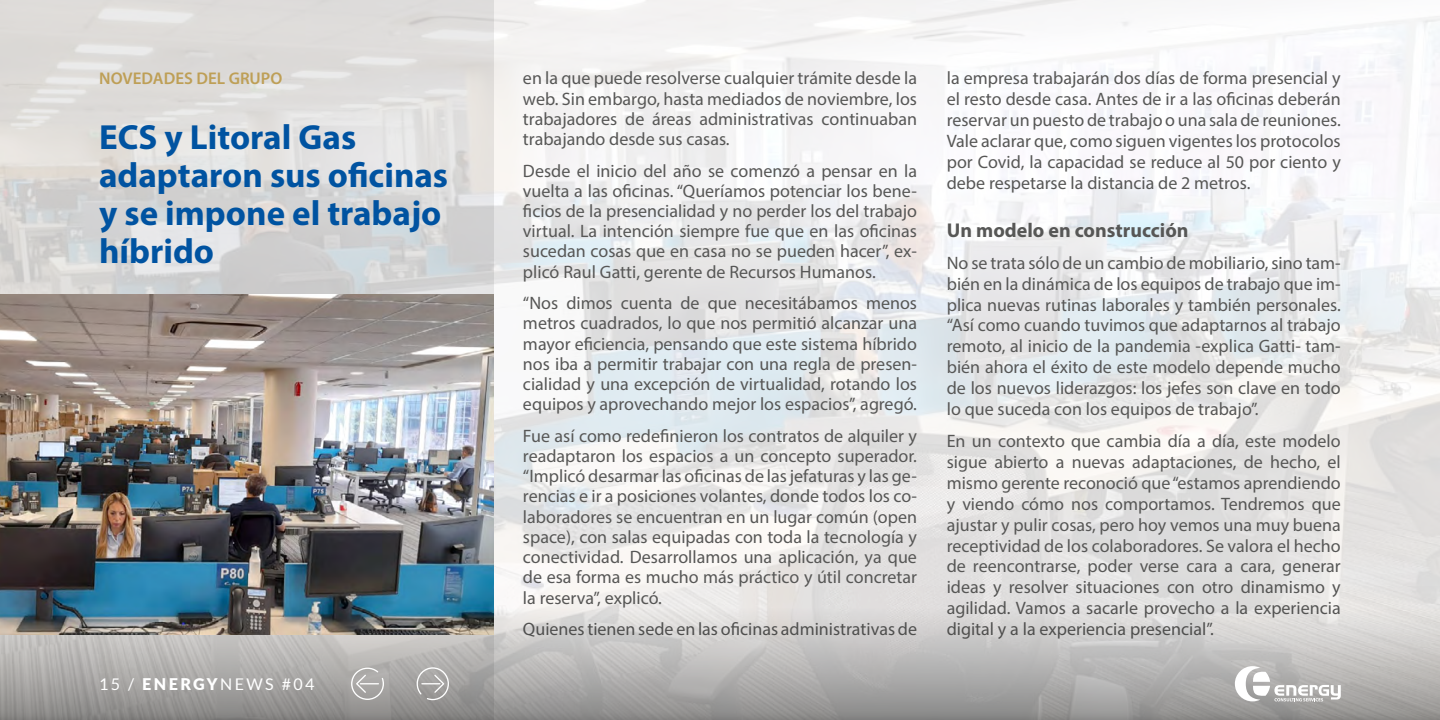
<style>
.page{position:relative;width:1440px;height:720px;background:#fff}
.page>*{position:absolute;margin:0;border:0;box-sizing:border-box;transform-origin:0 0}
.t1{font:700 35px/38px "Myriad Pro";color:#0053a1}
.t2{font:700 20px "Myriad Pro";color:#575756}
.t3{font:18px/20.2px "Myriad Pro";color:#575756;text-align:justify}
.t4{font:600 17px "Myriad Pro";color:#be9f56}
.t5{font:16.1px "Lato";letter-spacing:.15em;color:#fff}
.s1{font-weight:900}
</style>
<div class="page">
<img style="left:493px;top:0;width:947px;height:587px">
<svg style="left:0;top:0;width:493px;height:295px;background:#dbdad9"></svg>
<svg style="left:0;top:587px;width:1440px;height:133px;background:#bbbab9"></svg>
<img style="left:0;top:295px;width:493px;height:340px">
<svg style="left:351px;top:668px;width:33px;height:32px"></svg>
<svg style="left:417px;top:667px;width:32px;height:33px"></svg>
<svg style="left:1235px;top:666px;width:106px;height:35px"></svg>
<p class="t4" style="left:99px;top:67px;width:185px">NOVEDADES DEL GRUPO</p>
<h1 class="t1" style="left:99px;top:117px;width:351px">ECS y Litoral Gas adaptaron sus oficinas y se impone el trabajo híbrido</h1>
<p class="t5" style="left:99px;top:675px;width:217px">15 / <span class="s1">ENERGY</span>NEWS #04</p>
<p class="t3" style="left:523px;top:68px;width:396px">en la que puede resolverse cualquier trámite desde la web. Sin embargo, hasta mediados de noviembre, los trabajadores de áreas administrativas continuaban trabajando desde sus casas.</p>
<p class="t3" style="left:523px;top:160px;width:396px">Desde el inicio del año se comenzó a pensar en la vuelta a las oficinas. “Queríamos potenciar los bene&shy;ficios de la presencialidad y no perder los del trabajo virtual. La intención siempre fue que en las oficinas sucedan cosas que en casa no se pueden hacer”, ex&shy;plicó Raul Gatti, gerente de Recursos Humanos.</p>
<p class="t3" style="left:523px;top:293px;width:396px">“Nos dimos cuenta de que necesitábamos menos metros cuadrados, lo que nos permitió alcanzar una mayor eficiencia, pensando que este sistema híbrido nos iba a permitir trabajar con una regla de presen&shy;cialidad y una excepción de virtualidad, rotando los equipos y aprovechando mejor los espacios”, agregó.</p>
<p class="t3" style="left:523px;top:425px;width:396px">Fue así como redefinieron los contratos de alquiler y readaptaron los espacios a un concepto superador. “Implicó desarmar las oficinas de las jefaturas y las ge&shy;rencias e ir a posiciones volantes, donde todos los co&shy;laboradores se encuentran en un lugar común (open space), con salas equipadas con toda la tecnología y conectividad. Desarrollamos una aplicación, ya que de esa forma es mucho más práctico y útil concretar la reserva”, explicó.</p>
<p class="t3" style="left:523px;top:619px;width:396px">Quienes tienen sede en las oficinas administrativas de</p>
<p class="t3" style="left:947px;top:68px;width:396px;line-height:20.9px">la empresa trabajarán dos días de forma presencial y el resto desde casa. Antes de ir a las oficinas deberán reservar un puesto de trabajo o una sala de reuniones.<br>Vale aclarar que, como siguen vigentes los protocolos por Covid, la capacidad se reduce al 50 por ciento y debe respetarse la distancia de 2 metros.</p>
<p class="t2" style="left:947px;top:217px;width:243px">Un modelo en construcción</p>
<p class="t3" style="left:947px;top:252px;width:396px;line-height:20.9px">No se trata sólo de un cambio de mobiliario, sino tam&shy;bién en la dinámica de los equipos de trabajo que im&shy;plica nuevas rutinas laborales y también personales. “Así como cuando tuvimos que adaptarnos al trabajo remoto, al inicio de la pandemia -explica Gatti- tam&shy;bién ahora el éxito de este modelo depende mucho de los nuevos liderazgos: los jefes son clave en todo lo que suceda con los equipos de trabajo”.</p>
<p class="t3" style="left:947px;top:430px;width:396px;line-height:20.9px">En un contexto que cambia día a día, este modelo sigue abierto a nuevas adaptaciones, de hecho, el mismo gerente reconoció que “estamos aprendiendo y viendo cómo nos comportamos. Tendremos que ajustar y pulir cosas, pero hoy vemos una muy buena receptividad de los colaboradores. Se valora el hecho de reencontrarse, poder verse cara a cara, generar ideas y resolver situaciones con otro dinamismo y agilidad. Vamos a sacarle provecho a la experiencia digital y a la experiencia presencial”.</p>
</div>
